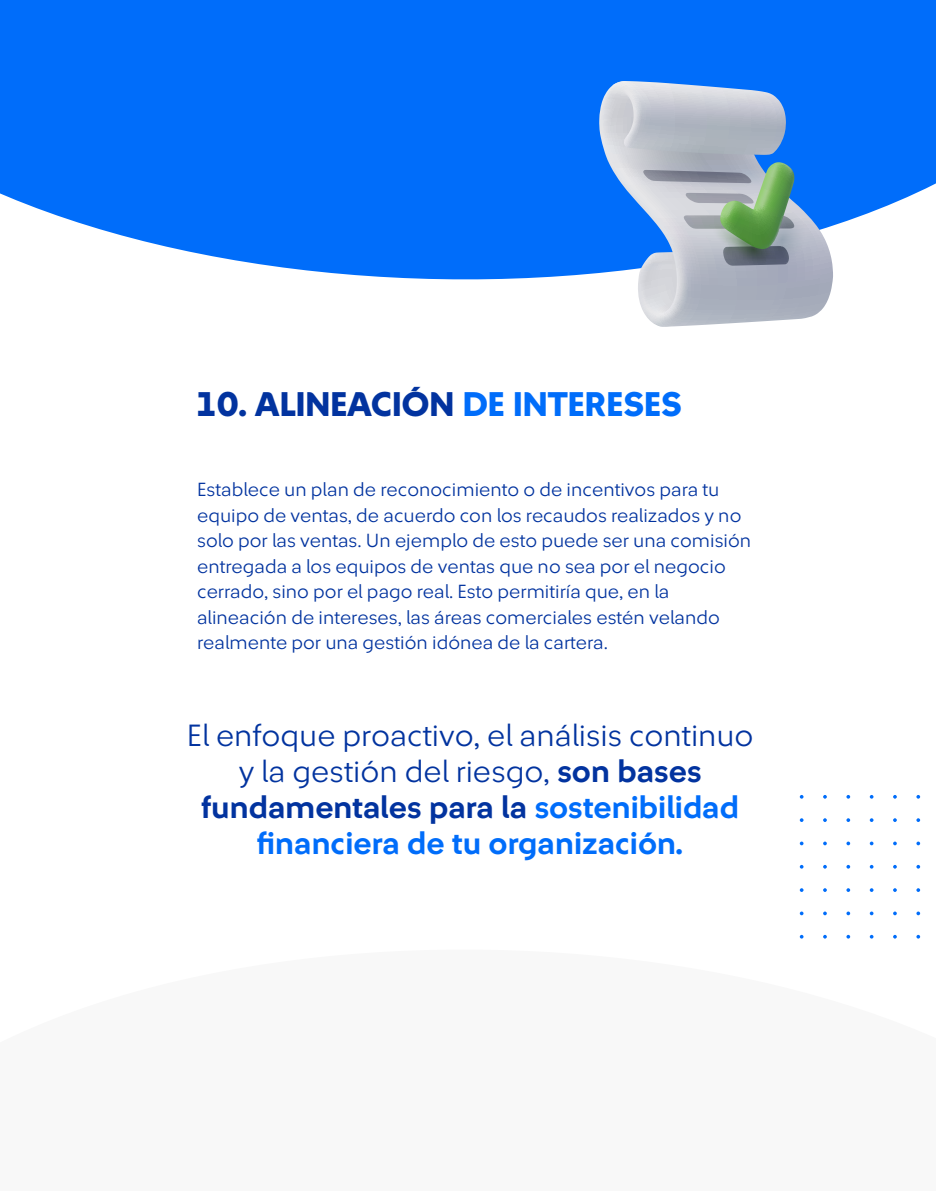
<style>
.page{position:relative;width:936px;height:1191px;background:#fff}
.page>*{position:absolute;margin:0;border:0;box-sizing:border-box;transform-origin:0 0}
.t1{font:34.2px "Sura Sans Extranegrita";color:#02339f}
.t2{font:31.5px/36px "Sura Sans Ligera";color:#02339f;text-align:center}
.t3{font:31.5px/36px "Sura Sans Negrita";color:#006dfa;text-align:center}
.t4{font:19.5px/25.5px "Sura Sans Ligera";color:#02339f}
.s1{color:#006dfa}
.s2{font-family:"Sura Sans Negrita"}
.s3{color:#02339f}
</style>
<div class="page">
<svg style="left:0;top:0;width:935px;height:280px;background:#187bfa"></svg>
<svg style="left:846px;top:795px;width:4px;height:3px"></svg>
<svg style="left:916px;top:795px;width:4px;height:3px"></svg>
<svg style="left:799px;top:818px;width:4px;height:4px"></svg>
<svg style="left:823px;top:818px;width:3px;height:4px"></svg>
<svg style="left:846px;top:818px;width:4px;height:4px"></svg>
<svg style="left:869px;top:818px;width:4px;height:4px"></svg>
<svg style="left:893px;top:818px;width:3px;height:4px"></svg>
<svg style="left:916px;top:818px;width:4px;height:4px"></svg>
<svg style="left:799px;top:841px;width:4px;height:4px"></svg>
<svg style="left:846px;top:841px;width:4px;height:4px"></svg>
<svg style="left:869px;top:841px;width:4px;height:4px"></svg>
<svg style="left:916px;top:841px;width:4px;height:4px"></svg>
<svg style="left:846px;top:865px;width:4px;height:3px"></svg>
<svg style="left:916px;top:865px;width:4px;height:3px"></svg>
<svg style="left:799px;top:888px;width:4px;height:4px"></svg>
<svg style="left:823px;top:888px;width:3px;height:4px"></svg>
<svg style="left:846px;top:888px;width:4px;height:4px"></svg>
<svg style="left:869px;top:888px;width:4px;height:4px"></svg>
<svg style="left:893px;top:888px;width:3px;height:4px"></svg>
<svg style="left:916px;top:888px;width:4px;height:4px"></svg>
<svg style="left:799px;top:911px;width:4px;height:4px"></svg>
<svg style="left:846px;top:911px;width:4px;height:4px"></svg>
<svg style="left:869px;top:911px;width:4px;height:4px"></svg>
<svg style="left:916px;top:911px;width:4px;height:4px"></svg>
<svg style="left:846px;top:935px;width:4px;height:3px"></svg>
<svg style="left:916px;top:935px;width:4px;height:3px"></svg>
<svg style="left:599px;top:81px;width:234px;height:237px;background:#5798ee"></svg>
<svg style="left:612px;top:81px;width:174px;height:74px;background:#afbcd0"></svg>
<svg style="left:637px;top:162px;width:171px;height:165px;background:#9fb1b9"></svg>
<h1 class="t1" style="left:196px;top:387px;width:487px">10. ALINEACIÓN <span class="s1">DE INTERESES</span></h1>
<p class="t4" style="left:197px;top:477px;width:555px">Establece un plan de reconocimiento o de incentivos para tu equipo de ventas, de acuerdo con los recaudos realizados y no solo por las ventas. Un ejemplo de esto puede ser una comisión entregada a los equipos de ventas que no sea por el negocio cerrado, sino por el pago real. Esto permitiría que, en la alineación de intereses, las áreas comerciales estén velando realmente por una gestión idónea de la cartera.</p>
<h2 class="t2" style="left:187px;top:718px;width:568px">El enfoque proactivo, el análisis continuo y la gestión del riesgo, <span class="s2">son bases</span></h2>
<h2 class="t3" style="left:201px;top:790px;width:539px"><span class="s3">fundamentales para la</span> sostenibilidad financiera de tu organización.</h2>
</div>
